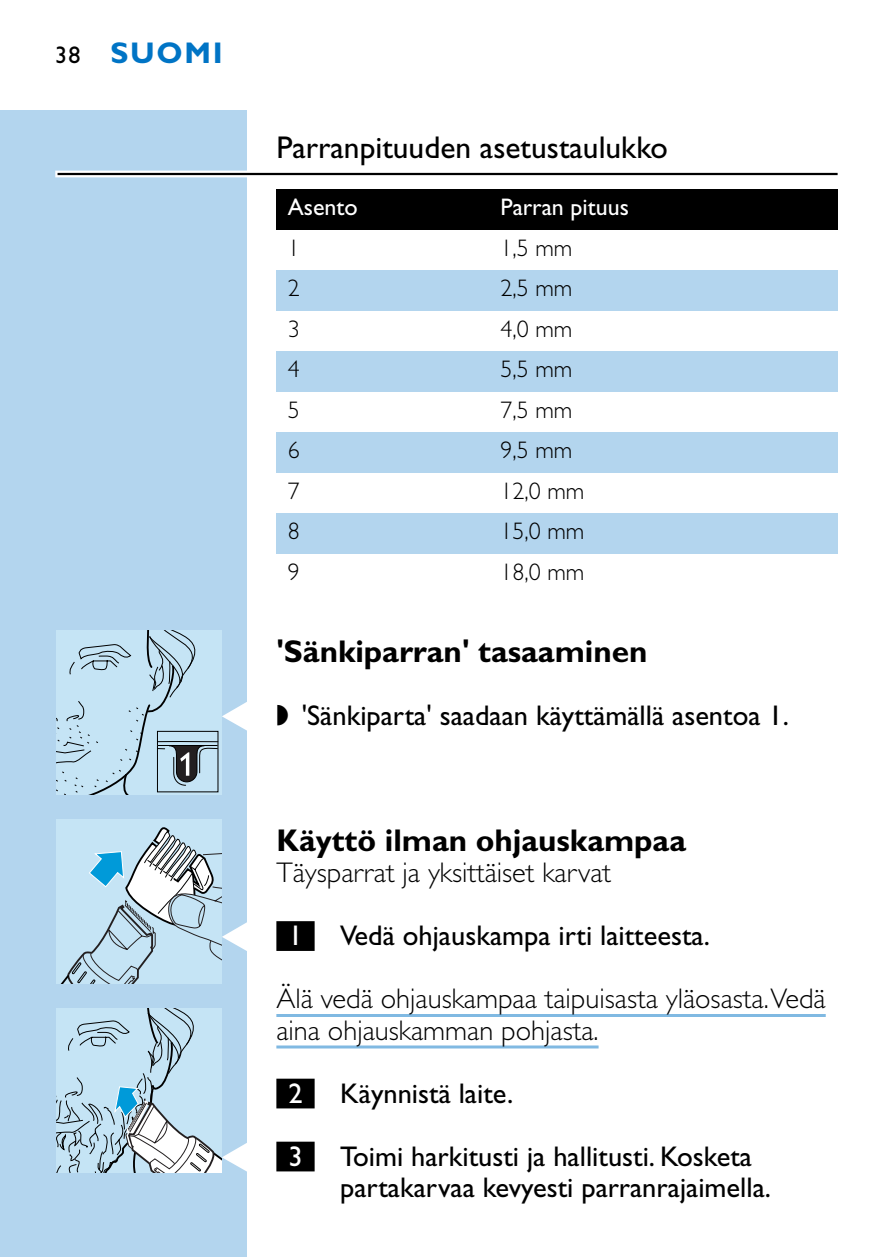
<style>
.page{position:relative;width:891px;height:1257px;background:#fff}
.page>*{position:absolute;margin:0;border:0;box-sizing:border-box;transform-origin:0 0}
.t1{font:54px "Philips Tape";color:#fff}
.t2{font:700 31.5px "Gill Sans";color:#000}
.t3{font:31.5px "Gill Sans";color:#000}
.t4{font:700 30px "Gill Sans";letter-spacing:.055em;color:#0074c5}
.t5{font:28.5px/31.5px "Gill Sans";color:#000}
.t6{font:300 28.5px/31.5px "Gill Sans";color:#000}
.t7{font:28.5px "Gill Sans";color:#fff}
.t8{font:300 24px/40.5px "Gill Sans";color:#000}
.t9{font:24px "Gill Sans";color:#fff}
.s1{font-weight:400;font-size:24px;color:#000}
.s2{font-family:"Philips Tape";font-size:54px;color:#fff}
.s3{font-family:"Gill Sans";font-size:28.5px}
</style>
<div class="page">
<div style="left:0;top:110px;width:247px;height:1147px;background:#b3d5ee"></div>
<div style="left:55px;top:171px;width:783px;height:6px;background:#dfdfdf"></div>
<hr style="left:58px;top:173px;width:780px;height:2px;background:#000">
<div style="left:276px;top:921px;width:39px;height:30px;background:#000"></div>
<hr style="left:276px;top:1014px;width:550px;height:3px;background:#80b9e2">
<hr style="left:276px;top:1046px;width:323px;height:2px;background:#80b9e2">
<div style="left:276px;top:1079px;width:39px;height:29px;background:#000"></div>
<div style="left:276px;top:1142px;width:39px;height:29px;background:#000"></div>
<svg style="left:56px;top:630px;width:163px;height:165px"></svg>
<div style="left:56px;top:819px;width:165px;height:165px;background:#c5e4f5"></div>
<svg style="left:60px;top:827px;width:161px;height:157px"></svg>
<svg style="left:56px;top:1008px;width:165px;height:165px"></svg>
<div style="left:276px;top:513px;width:562px;height:41px;background:#b3d5ee"></div>
<div style="left:276px;top:432px;width:562px;height:40px;background:#b3d5ee"></div>
<div style="left:276px;top:351px;width:562px;height:41px;background:#b3d5ee"></div>
<div style="left:276px;top:270px;width:562px;height:40px;background:#b3d5ee"></div>
<div style="left:276px;top:189px;width:562px;height:41px;background:#000"></div>
<p class="t4" style="left:55px;top:43px;width:169px"><span class="s1">38</span> SUOMI</p>
<p class="t3" style="left:276px;top:136px;width:393px">Parranpituuden asetustaulukko</p>
<p class="t9" style="left:288px;top:199px;width:71px">Asento</p>
<p class="t8" style="left:288px;top:230px;width:13px;text-align:justify">1<br>2<br>3<br>4<br>5<br>6<br>7<br>8<br>9</p>
<p class="t9" style="left:500px;top:199px;width:130px">Parran pituus</p>
<p class="t8" style="left:500px;top:230px;width:85px">1,5 mm<br>2,5 mm<br>4,0 mm<br>5,5 mm<br>7,5 mm<br>9,5 mm<br>12,0 mm<br>15,0 mm<br>18,0 mm</p>
<p class="t2" style="left:276px;top:640px;width:373px">'Sänkiparran' tasaaminen</p>
<p class="t5" style="left:217px;top:702px;width:574px"><span class="s2">C</span> ◗ 'Sänkiparta' saadaan käyttämällä asentoa 1.</p>
<p class="t2" style="left:276px;top:829px;width:411px">Käyttö ilman ohjauskampaa</p>
<p class="t6" style="left:276px;top:860px;width:336px">Täysparrat ja yksittäiset karvat</p>
<h1 class="t1" style="left:217px;top:901px;width:87px">C <span class="s3">1</span></h1>
<p class="t5" style="left:340px;top:923px;width:371px">Vedä ohjauskampa irti laitteesta.</p>
<p class="t6" style="left:276px;top:986px;width:551px">Älä vedä ohjauskampaa taipuisasta yläosasta.Vedä aina ohjauskamman pohjasta.</p>
<p class="t7" style="left:288px;top:1083px;width:16px">2</p>
<p class="t5" style="left:340px;top:1080px;width:175px">Käynnistä laite.</p>
<h1 class="t1" style="left:217px;top:1121px;width:87px">C <span class="s3">3</span></h1>
<p class="t5" style="left:340px;top:1143px;width:432px">Toimi harkitusti ja hallitusti. Kosketa partakarvaa kevyesti parranrajaimella.</p>
</div>
